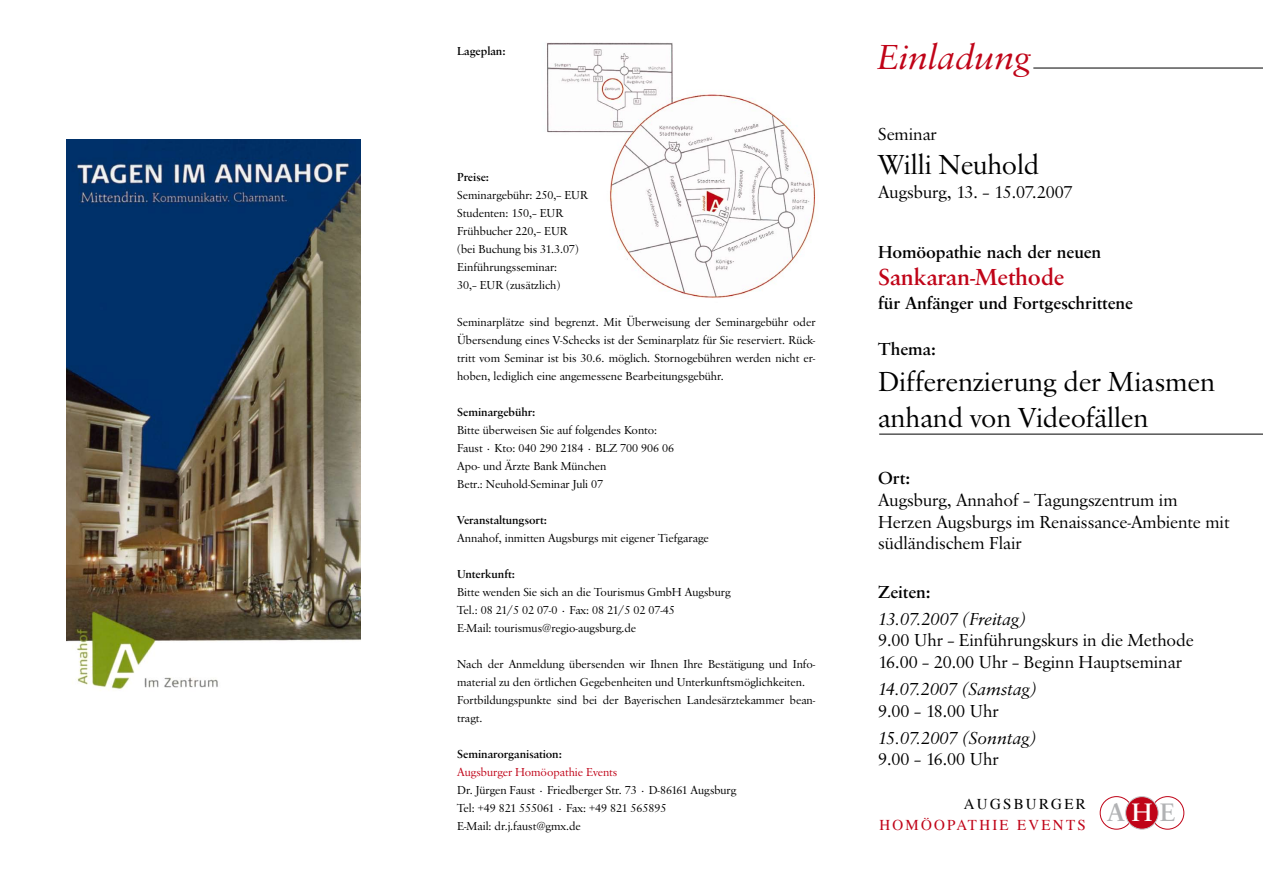
<style>
.page{position:relative;width:1263px;height:893px;background:#fff}
.page>*{position:absolute;margin:0;border:0;box-sizing:border-box;transform-origin:0 0}
.t1{font:italic 36px "Savoy";color:#c00418}
.t2{font:28.5px/36px "Savoy";color:#000}
.t3{font:500 24px "Savoy";color:#c00418}
.t4{font:18px/21.6px "Savoy";color:#000}
.t5{font:500 18px "Savoy";color:#000}
.t6{font:italic 18px "Savoy";color:#000}
.t7{font:15px "Times";letter-spacing:.15em;color:#c00418}
.t8{font:15px "Times";letter-spacing:.15em;color:#000}
.t9{font:12px/18px "Savoy";color:#000}
.t10{font:500 12px "Savoy";color:#000}
.t11{font:12px "Savoy";color:#c00418}
</style>
<div class="page">
<hr style="left:879px;top:434px;width:384px;height:1px;background:#000">
<hr style="left:1033px;top:68px;width:230px;height:1px;background:#000">
<img style="left:547px;top:42px;width:269px;height:256px">
<div style="left:681px;top:5px;width:152px;height:68px;background:#fff"></div>
<div style="left:528px;top:264px;width:42px;height:42px;background:#fff"></div>
<div style="left:1100px;top:796px;width:33px;height:34px;border:1px solid #c00418;border-radius:50%"></div>
<div style="left:1151px;top:796px;width:33px;height:34px;border:1px solid #c00418;border-radius:50%"></div>
<div style="left:1126px;top:797px;width:32px;height:32px;background:#c00418;border-radius:50%"></div>
<div style="left:1125px;top:796px;width:34px;height:34px;border:1px solid #c5c6c8;border-radius:50%"></div>
<img style="left:67px;top:139px;width:293px;height:550px">
<p class="t10" style="left:457px;top:44px;width:50px">Lageplan:</p>
<p class="t10" style="left:457px;top:170px;width:34px">Preise:</p>
<p class="t9" style="left:457px;top:186px;width:132px">Seminargebühr: 250,-- EUR<br>Studenten: 150,– EUR<br>Frühbucher 220,– EUR (bei Buchung bis 31.3.07)<br>Einführungsseminar:<br>30,– EUR (zusätzlich)</p>
<p class="t9" style="left:457px;top:313px;width:360px;text-align:justify">Seminarplätze sind begrenzt. Mit Überweisung der Seminargebühr oder Übersendung eines V-Schecks ist der Seminarplatz für Sie reserviert. Rück&shy;tritt vom Seminar ist bis 30.6. möglich. Stornogebühren werden nicht er&shy;hoben, lediglich eine angemessene Bearbeitungsgebühr.</p>
<p class="t10" style="left:457px;top:405px;width:80px">Seminargebühr:</p>
<p class="t9" style="left:457px;top:421px;width:218px">Bitte überweisen Sie auf folgendes Konto:<br>Faust · Kto: 040 290 2184 · BLZ 700 906 06<br>Apo- und Ärzte Bank München<br>Betr.: Neuhold-Seminar Juli 07</p>
<p class="t10" style="left:457px;top:513px;width:91px">Veranstaltungsort:</p>
<p class="t9" style="left:457px;top:529px;width:253px">Annahof, inmitten Augsburgs mit eigener Tiefgarage</p>
<p class="t10" style="left:457px;top:567px;width:59px">Unterkunft:</p>
<p class="t9" style="left:457px;top:583px;width:275px">Bitte wenden Sie sich an die Tourismus GmbH Augsburg<br>Tel.: 08 21/5 02 07-0 · Fax: 08 21/5 02 07-45<br>E-Mail: tourismus@regio-augsburg.de</p>
<p class="t9" style="left:457px;top:655px;width:360px">Nach der Anmeldung übersenden wir Ihnen Ihre Bestätigung und Info&shy;material zu den örtlichen Gegebenheiten und Unterkunftsmöglichkeiten.<br>Fortbildungspunkte sind bei der Bayerischen Landesärztekammer bean&shy;tragt.</p>
<p class="t10" style="left:457px;top:747px;width:106px">Seminarorganisation:</p>
<p class="t11" style="left:457px;top:765px;width:162px">Augsburger Homöopathie Events</p>
<p class="t9" style="left:457px;top:781px;width:281px">Dr. Jürgen Faust · Friedberger Str. 73 · D-86161 Augsburg<br>Tel: +49 821 555061 · Fax: +49 821 565895<br>E-Mail: dr.j.faust@gmx.de</p>
<h1 class="t1" style="left:878px;top:36px;width:155px">Einladung</h1>
<h3 class="t4" style="left:878px;top:123px;width:60px">Seminar</h3>
<h2 class="t2" style="left:878px;top:147px;width:162px">Willi Neuhold</h2>
<h3 class="t4" style="left:878px;top:181px;width:196px">Augsburg, 13. – 15.07.2007</h3>
<h3 class="t5" style="left:878px;top:241px;width:225px">Homöopathie nach der neuen</h3>
<h3 class="t3" style="left:878px;top:263px;width:188px">Sankaran-Methode</h3>
<h3 class="t5" style="left:878px;top:292px;width:256px">für Anfänger und Fortgeschrittene</h3>
<h3 class="t5" style="left:878px;top:338px;width:59px">Thema:</h3>
<h2 class="t2" style="left:878px;top:363px;width:338px">Differenzierung der Miasmen anhand von Videofällen</h2>
<h3 class="t5" style="left:878px;top:468px;width:34px">Ort:</h3>
<h3 class="t4" style="left:878px;top:489px;width:353px">Augsburg, Annahof – Tagungszentrum im<br>Herzen Augsburgs im Renaissance-Ambiente mit süd-ländischem Flair</h3>
<h3 class="t5" style="left:878px;top:581px;width:54px">Zeiten:</h3>
<h3 class="t6" style="left:878px;top:608px;width:149px">13.07.2007 (Freitag)</h3>
<h3 class="t4" style="left:878px;top:630px;width:317px">9.00 Uhr – Einführungskurs in die Methode<br>16.00 – 20.00 Uhr – Beginn Hauptseminar</h3>
<h3 class="t6" style="left:878px;top:679px;width:160px">14.07.2007 (Samstag)</h3>
<h3 class="t4" style="left:878px;top:700px;width:122px">9.00 – 18.00 Uhr</h3>
<h3 class="t6" style="left:878px;top:727px;width:160px">15.07.2007 (Sonntag)</h3>
<h3 class="t4" style="left:878px;top:748px;width:122px">9.00 – 16.00 Uhr</h3>
<p class="t8" style="left:964px;top:789px;width:123px">AUGSBURGER</p>
<p class="t7" style="left:879px;top:811px;width:208px">HOMÖOPATH IE EVENTS</p>
</div>
